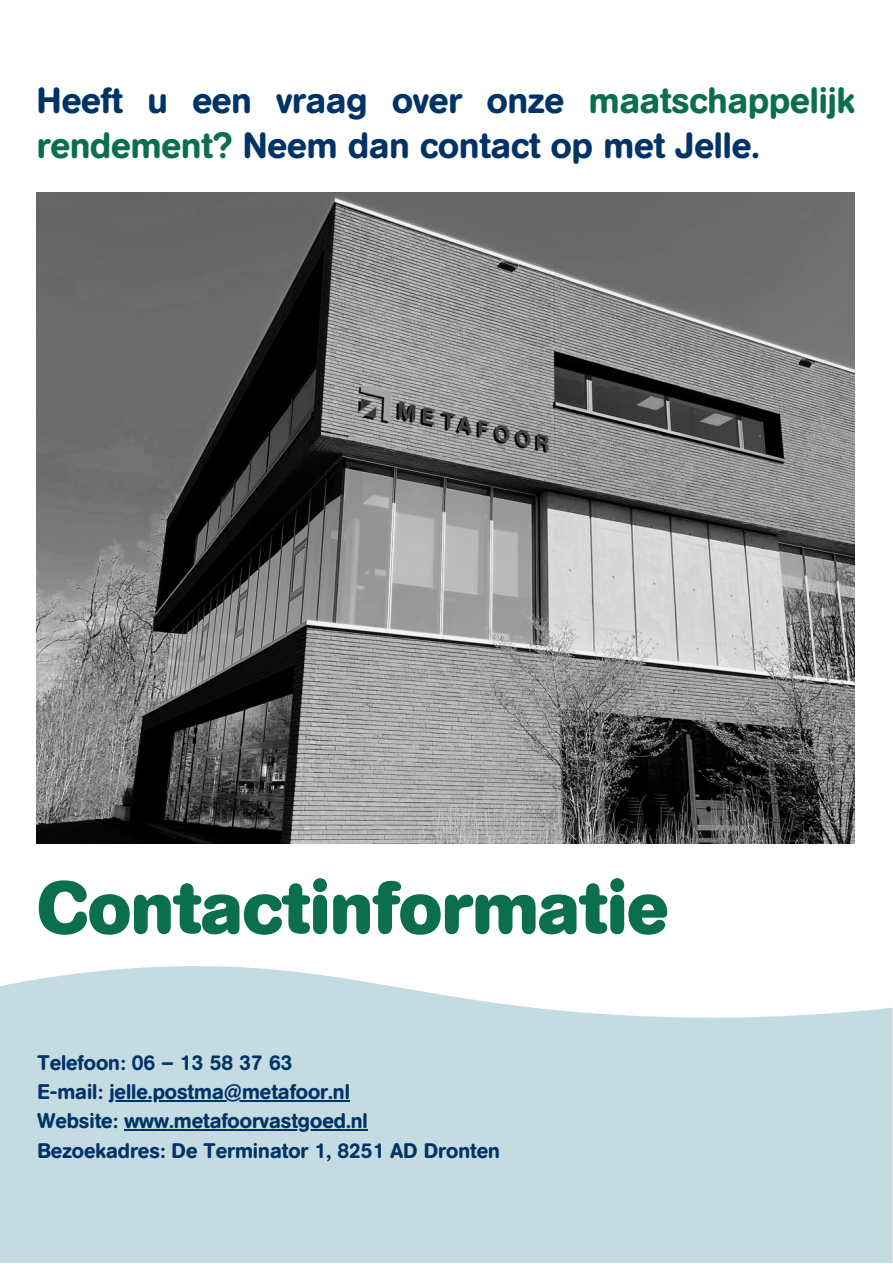
<style>
.page{position:relative;width:893px;height:1264px;background:#fff}
.page>*{position:absolute;margin:0;border:0;box-sizing:border-box;transform-origin:0 0}
.t1{font:700 73.5px "AG Book Rounded";color:#0b6e4f}
.t2{font:500 36px/45px "AG Book Rounded";color:#036}
.t3{font:500 21px "AG Book Rounded";color:#036}
.s1{color:#0b6e4f}
</style>
<div class="page">
<img style="left:37px;top:192px;width:817px;height:651px">
<svg style="left:0;top:966px;width:892px;height:296px;background:#cadee4"></svg>
<hr style="left:109px;top:1100px;width:241px;height:1px;background:#036">
<hr style="left:124px;top:1129px;width:244px;height:1px;background:#036">
<p class="t2" style="left:37px;top:78px;width:819px">Heeft u een vraag over onze <span class="s1">maatschappelijk rendement?</span> Neem dan contact op met Jelle.</p>
<p class="t1" style="left:37px;top:865px;width:632px">Contactinformatie</p>
<p class="t3" style="left:37px;top:1050px;width:257px">Telefoon: 06 – 13 58 37 63</p>
<p class="t3" style="left:37px;top:1079px;width:314px">E-mail: jelle.postma@metafoor.nl</p>
<p class="t3" style="left:37px;top:1108px;width:332px">Website: www.metafoorvastgoed.nl</p>
<p class="t3" style="left:37px;top:1137px;width:464px">Bezoekadres: De Terminator 1, 8251 AD Dronten</p>
</div>
